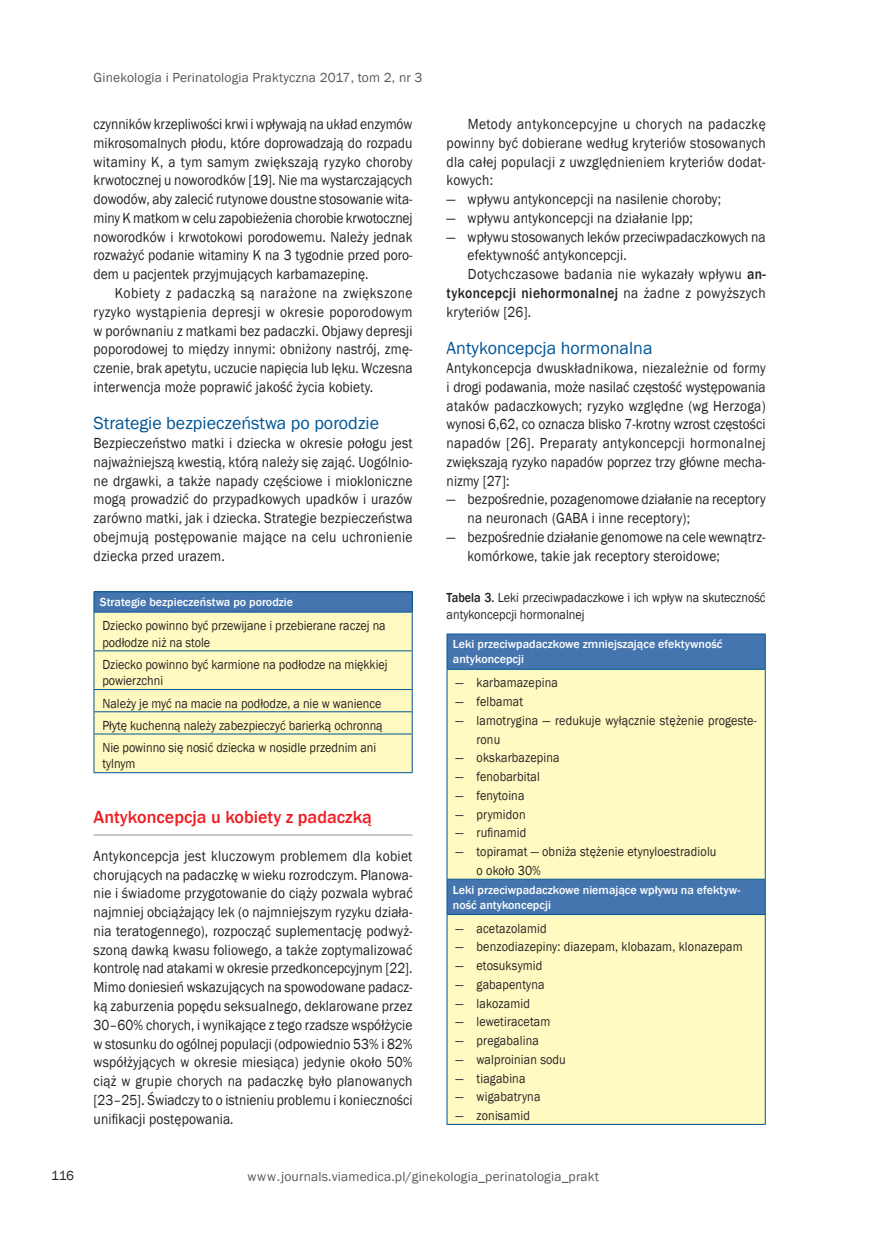
<style>
.page{position:relative;width:872px;height:1234px;background:#fff}
.page>*{position:absolute;margin:0;border:0;box-sizing:border-box;transform-origin:0 0}
._07_Srodtytul_2{font:18px "Franklin Gothic";color:#005495}
._06_Srodtytul_1_z_li{font:500 18px "Franklin Gothic";color:#ee1d23}
._05A_Tekst_pierwszy{font:15px/18.8px "Franklin Gothic";letter-spacing:.005em;color:#231f20;text-align:justify;scale:.9 1}
._05B_Tekst{font:15px/18.8px "Franklin Gothic";letter-spacing:.015em;color:#231f20;text-align:justify;scale:.9 1}
._16_Rycina_podpis{font:13.5px/18.8px "Franklin Gothic";letter-spacing:.01em;color:#231f20;scale:.9 1}
._12C_Tabela_tekst{font:13.5px/16.5px "Franklin Gothic";color:#231f20;scale:.9 1}
.t1{font:13.5px "Franklin Gothic";letter-spacing:.01em;color:#57585a}
._16_Rycina_podpis-2{font:13.5px "Franklin Gothic";letter-spacing:.01em;color:#231f20}
._12B_Tabela_naglowek{font:500 12px/15px "Franklin Gothic";color:#fff}
.s1{font-style:italic}
.s2{font-weight:500}
</style>
<div class="page">
<hr style="left:94px;top:834px;width:318px;height:1px;background:#939598">
<div style="left:94px;top:591px;width:318px;height:21px;background:#4575ae"></div>
<div style="left:95px;top:612px;width:317px;height:160px;background:#fffac1"></div>
<hr style="left:94px;top:650px;width:318px;height:1px;background:#005495">
<hr style="left:94px;top:689px;width:318px;height:1px;background:#005495">
<hr style="left:94px;top:711px;width:318px;height:1px;background:#005495">
<hr style="left:94px;top:733px;width:318px;height:1px;background:#005495">
<hr style="left:94px;top:591px;width:318px;height:1px;background:#005495">
<svg style="left:94px;top:592px;width:1px;height:19px"></svg>
<svg style="left:412px;top:592px;width:1px;height:19px"></svg>
<hr style="left:94px;top:611px;width:318px;height:1px;background:#005495">
<hr style="left:94px;top:612px;width:1px;height:38px;background:#005495">
<hr style="left:412px;top:612px;width:1px;height:38px;background:#005495">
<hr style="left:94px;top:651px;width:1px;height:38px;background:#005495">
<hr style="left:412px;top:651px;width:1px;height:38px;background:#005495">
<svg style="left:94px;top:689px;width:1px;height:44px"></svg>
<svg style="left:412px;top:689px;width:1px;height:44px"></svg>
<hr style="left:94px;top:734px;width:1px;height:38px;background:#005495">
<hr style="left:412px;top:734px;width:1px;height:38px;background:#005495">
<hr style="left:94px;top:772px;width:318px;height:1px;background:#005495">
<div style="left:447px;top:634px;width:318px;height:34px;background:#4575ae"></div>
<svg style="left:447px;top:669px;width:318px;height:454px;background:#efeebf"></svg>
<hr style="left:446px;top:633px;width:319px;height:1px;background:#005495">
<hr style="left:446px;top:634px;width:1px;height:34px;background:#005495">
<hr style="left:765px;top:634px;width:1px;height:34px;background:#005495">
<hr style="left:446px;top:879px;width:1px;height:34px;background:#005495">
<hr style="left:765px;top:879px;width:1px;height:34px;background:#005495">
<hr style="left:446px;top:668px;width:319px;height:1px;background:#005495">
<hr style="left:446px;top:669px;width:1px;height:209px;background:#005495">
<hr style="left:765px;top:669px;width:1px;height:209px;background:#005495">
<hr style="left:446px;top:878px;width:319px;height:1px;background:#005495">
<hr style="left:446px;top:913px;width:319px;height:1px;background:#005495">
<hr style="left:446px;top:914px;width:1px;height:209px;background:#005495">
<hr style="left:765px;top:914px;width:1px;height:209px;background:#005495">
<hr style="left:446px;top:1123px;width:319px;height:1px;background:#005495">
<p class="_16_Rycina_podpis-2" style="left:51px;top:1166px;width:25px">116</p>
<p class="t1" style="left:94px;top:69px;width:330px">Ginekologia i Perinatologia Praktyczna 2017, tom 2, nr 3</p>
<p class="_05B_Tekst" style="left:94px;top:115px;width:356px">czynników krzepliwości krwi i wpływają na układ enzymów mikrosomalnych płodu, które doprowadzają do rozpadu witaminy K, a tym samym zwiększają ryzyko choroby krwotocznej u noworodków [19]. Nie ma wystarczających dowodów, aby zalecić rutynowe doustne stosowanie wita&shy;miny K matkom w celu zapobieżenia chorobie krwotocznej noworodków i krwotokowi porodowemu. Należy jednak rozważyć podanie witaminy K na 3 tygodnie przed poro&shy;dem u pacjentek przyjmujących karbamazepinę.</p>
<p class="_05B_Tekst" style="left:94px;top:284px;width:356px;text-indent:21px">Kobiety z padaczką są narażone na zwiększone ryzyko wystąpienia depresji w okresie poporodowym w porównaniu z matkami bez padaczki. Objawy depresji poporodowej to między innymi: obniżony nastrój, zmę&shy;czenie, brak apetytu, uczucie napięcia lub lęku. Wczesna interwencja może poprawić jakość życia kobiety.</p>
<p class="_07_Srodtytul_2" style="left:94px;top:412px;width:287px">Strategie bezpieczeństwa po porodzie</p>
<p class="_05A_Tekst_pierwszy" style="left:94px;top:434px;width:356px">Bezpieczeństwo matki i dziecka w okresie połogu jest najważniejszą kwestią, którą należy się zająć. Uogólnio&shy;ne drgawki, a także napady częściowe i miokloniczne mogą prowadzić do przypadkowych upadków i urazów zarówno matki, jak i dziecka. Strategie bezpieczeństwa obejmują postępowanie mające na celu uchronienie dziecka przed urazem.</p>
<p class="_12B_Tabela_naglowek" style="left:100px;top:594px;width:195px">Strategie bezpieczeństwa po porodzie</p>
<p class="_12C_Tabela_tekst" style="left:102px;top:617px;width:316px">Dziecko powinno być przewijane i przebierane raczej na podłodze niż na stole</p>
<p class="_12C_Tabela_tekst" style="left:102px;top:656px;width:318px">Dziecko powinno być karmione na podłodze na miękkiej powierzchni</p>
<p class="_12C_Tabela_tekst" style="left:102px;top:695px;width:311px">Należy je myć na macie na podłodze, a nie w wanience</p>
<p class="_12C_Tabela_tekst" style="left:102px;top:717px;width:313px">Płytę kuchenną należy zabezpieczyć barierką ochronną</p>
<p class="_12C_Tabela_tekst" style="left:102px;top:739px;width:306px">Nie powinno się nosić dziecka w nosidle przednim ani tylnym</p>
<p class="_06_Srodtytul_1_z_li" style="left:94px;top:806px;width:280px">Antykoncepcja u kobiety z padaczką</p>
<p class="_05A_Tekst_pierwszy" style="left:94px;top:846px;width:356px">Antykoncepcja jest kluczowym problemem dla kobiet chorujących na padaczkę w wieku rozrodczym. Planowa&shy;nie i świadome przygotowanie do ciąży pozwala wybrać najmniej obciążający lek (o najmniejszym ryzyku działa&shy;nia teratogennego), rozpocząć suplementację podwyż&shy;szoną dawką kwasu foliowego, a także zoptymalizować kontrolę nad atakami w okresie przedkoncepcyjnym [22].<br>Mimo doniesień wskazujących na spowodowane padacz&shy;ką zaburzenia popędu seksualnego, deklarowane przez 30–60% chorych, i wynikające z tego rzadsze współżycie w stosunku do ogólnej populacji (odpowiednio 53% i 82% współżyjących w okresie miesiąca) jedynie około 50% ciąż w grupie chorych na padaczkę było planowanych [23–25]. Świadczy to o istnieniu problemu i konieczności unifikacji postępowania<span class="s1">.</span></p>
<p class="_05B_Tekst" style="left:446px;top:115px;width:356px;text-indent:21px">Metody antykoncepcyjne u chorych na padaczkę powinny być dobierane według kryteriów stosowanych dla całej populacji z uwzględnieniem kryteriów dodat&shy;kowych:</p>
<p class="_05A_Tekst_pierwszy" style="left:446px;top:190px;width:306px">— wpływu antykoncepcji na nasilenie choroby;</p>
<p class="_05A_Tekst_pierwszy" style="left:446px;top:209px;width:275px">— wpływu antykoncepcji na działanie lpp;</p>
<p class="_05A_Tekst_pierwszy" style="left:467px;top:227px;width:332px;text-indent:-21px">— wpływu stosowanych leków przeciwpadaczkowych na efektywność antykoncepcji.</p>
<p class="_05B_Tekst" style="left:446px;top:265px;width:356px;text-indent:21px">Dotychczasowe badania nie wykazały wpływu <span class="s2">an&shy;tykoncepcji niehormonalnej</span> na żadne z powyższych kryteriów [26].</p>
<p class="_07_Srodtytul_2" style="left:446px;top:337px;width:207px">Antykoncepcja hormonalna</p>
<p class="_05A_Tekst_pierwszy" style="left:446px;top:359px;width:356px">Antykoncepcja dwuskładnikowa, niezależnie od formy i drogi podawania, może nasilać częstość występowania ataków padaczkowych; ryzyko względne (wg Herzoga) wynosi 6,62, co oznacza blisko 7-krotny wzrost częstości napadów [26]. Preparaty antykoncepcji hormonalnej zwiększają ryzyko napadów poprzez trzy główne mecha&shy;nizmy [27]:</p>
<p class="_05A_Tekst_pierwszy" style="left:467px;top:490px;width:332px;text-indent:-21px">— bezpośrednie, pozagenomowe działanie na receptory na neuronach (GABA i inne receptory);</p>
<p class="_05A_Tekst_pierwszy" style="left:467px;top:527px;width:332px;text-indent:-21px">— bezpośrednie działanie genomowe na cele wewnątrz&shy;komórkowe, takie jak receptory steroidowe;</p>
<p class="_16_Rycina_podpis" style="left:446px;top:589px;width:356px;line-height:17.2px"><span class="s2">Tabela 3.</span> Leki przeciwpadaczkowe i ich wpływ na skuteczność antykoncepcji hormonalnej</p>
<p class="_12B_Tabela_naglowek" style="left:453px;top:637px;width:271px">Leki przeciwpadaczkowe zmniejszające efektywność antykoncepcji</p>
<p class="_16_Rycina_podpis" style="left:455px;top:673px;width:115px">— karbamazepina</p>
<p class="_16_Rycina_podpis" style="left:455px;top:692px;width:77px">— felbamat</p>
<p class="_16_Rycina_podpis" style="left:476px;top:711px;width:313px;text-indent:-21px">— lamotrygina — redukuje wyłącznie stężenie progeste&shy;ronu</p>
<p class="_16_Rycina_podpis" style="left:455px;top:748px;width:117px">— okskarbazepina</p>
<p class="_16_Rycina_podpis" style="left:455px;top:767px;width:95px">— fenobarbital</p>
<p class="_16_Rycina_podpis" style="left:455px;top:786px;width:78px">— fenytoina</p>
<p class="_16_Rycina_podpis" style="left:455px;top:804px;width:79px">— prymidon</p>
<p class="_16_Rycina_podpis" style="left:455px;top:823px;width:80px">— rufinamid</p>
<p class="_16_Rycina_podpis" style="left:476px;top:842px;width:268px;text-indent:-21px">— topiramat — obniża stężenie etynyloestradiolu o około 30%</p>
<p class="_12B_Tabela_naglowek" style="left:453px;top:882px;width:289px">Leki przeciwpadaczkowe niemające wpływu na efektyw&shy;ność antykoncepcji</p>
<p class="_16_Rycina_podpis" style="left:455px;top:918px;width:103px">— acetazolamid</p>
<p class="_16_Rycina_podpis" style="left:455px;top:937px;width:320px">— benzodiazepiny: diazepam, klobazam, klonazepam</p>
<p class="_16_Rycina_podpis" style="left:455px;top:956px;width:98px">— etosuksymid</p>
<p class="_16_Rycina_podpis" style="left:455px;top:974px;width:100px">— gabapentyna</p>
<p class="_16_Rycina_podpis" style="left:455px;top:993px;width:84px">— lakozamid</p>
<p class="_16_Rycina_podpis" style="left:455px;top:1012px;width:107px">— lewetiracetam</p>
<p class="_16_Rycina_podpis" style="left:455px;top:1031px;width:94px">— pregabalina</p>
<p class="_16_Rycina_podpis" style="left:455px;top:1049px;width:124px">— walproinian sodu</p>
<p class="_16_Rycina_podpis" style="left:455px;top:1068px;width:79px">— tiagabina</p>
<p class="_16_Rycina_podpis" style="left:455px;top:1087px;width:96px">— wigabatryna</p>
<p class="_16_Rycina_podpis" style="left:455px;top:1106px;width:84px">— zonisamid</p>
<p class="t1" style="left:247px;top:1168px;width:353px">www.journals.viamedica.pl/ginekologia_perinatologia_prakt</p>
</div>
